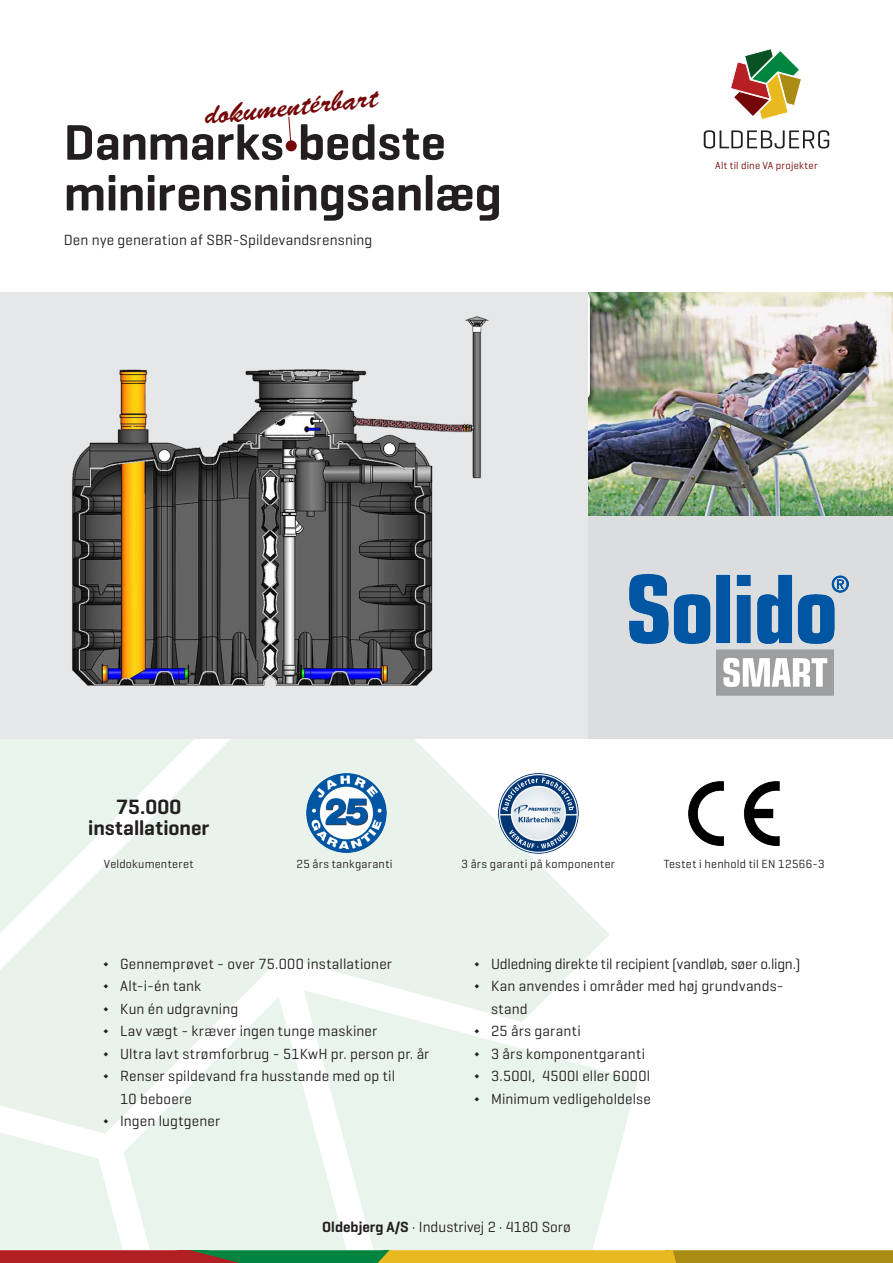
<style>
.page{position:relative;width:893px;height:1263px;background:#fff}
.page>*{position:absolute;margin:0;border:0;box-sizing:border-box;transform-origin:0 0}
.t1{font:600 50.7px "Geogrotesque";letter-spacing:-.005em;color:#231f20}
.t2{font:29.4px "Brush Script";color:#740607}
.t3{font:600 21px/21px "Geogrotesque";color:#231f20;text-align:center}
.t4{font:15px/22.5px "Geogrotesque";letter-spacing:.01em;color:#231f20}
.t5{font:15px "Geogrotesque";letter-spacing:-.015em;color:#231f20}
.t6{font:12px "Geogrotesque";letter-spacing:.02em;color:#231f20}
.t7{font:10.5px "Geogrotesque";letter-spacing:.025em;color:#740607}
.s1{font-weight:600}
</style>
<div class="page">
<svg style="left:0;top:738px;width:628px;height:381px;fill:#e9f3eb"></svg>
<svg style="left:109px;top:972px;width:176px;height:147px;fill:#e9f5ec"></svg>
<svg style="left:0;top:738px;width:221px;height:214px;fill:#e9f5ec"></svg>
<svg style="left:285px;top:972px;width:353px;height:147px;fill:#e9f5ec"></svg>
<div style="left:0;top:292px;width:588px;height:446px;background:#e6e7e9"></div>
<img style="left:72px;top:316px;width:417px;height:370px">
<div style="left:588px;top:515px;width:305px;height:223px;background:#dcdddf"></div>
<svg style="left:730px;top:48px;width:72px;height:72px"></svg>
<svg style="left:704px;top:130px;width:125px;height:19px"></svg>
<svg style="left:0;top:1119px;width:893px;height:144px"></svg>
<img style="left:689px;top:781px;width:90px;height:65px">
<img style="left:307px;top:773px;width:80px;height:80px">
<img style="left:498px;top:773px;width:80px;height:80px">
<img style="left:588px;top:292px;width:305px;height:223px">
<div style="left:588px;top:292px;width:8px;height:113px;background:#000;opacity:.5"></div>
<svg style="left:588px;top:292px;width:2px;height:107px"></svg>
<img style="left:629px;top:574px;width:219px;height:122px">
<div style="left:286px;top:140px;width:11px;height:11px;background:#740607;border-radius:50%"></div>
<svg style="left:288px;top:116px;width:4px;height:26px"></svg>
<p class="t2" style="left:203px;top:98px;width:176px;rotate:-6deg">dokumentérbart</p>
<p class="t1" style="left:64px;top:111px;width:384px">Danmarks bedste</p>
<p class="t1" style="left:64px;top:162px;width:440px">minirensningsanlæg</p>
<p class="t4" style="left:64px;top:228px;width:310px">Den nye generation af SBR-Spildevandsrensning</p>
<p class="t7" style="left:715px;top:159px;width:104px">Alt til dine VA projekter</p>
<p class="t3" style="left:88px;top:796px;width:123px">75.000 installationer</p>
<p class="t6" style="left:104px;top:857px;width:91px">Veldokumenteret</p>
<p class="t6" style="left:296px;top:857px;width:98px">25 års tankgaranti</p>
<p class="t6" style="left:461px;top:857px;width:155px">3 års garanti på komponenter</p>
<p class="t6" style="left:664px;top:857px;width:162px">Testet i henhold til EN 12566-3</p>
<p class="t4" style="left:103px;top:952px;width:290px">◊ Gennemprøvet - over 75.000 installationer</p>
<p class="t4" style="left:103px;top:974px;width:100px">◊ Alt-i-én tank</p>
<p class="t4" style="left:103px;top:997px;width:137px">◊ Kun én udgravning</p>
<p class="t4" style="left:103px;top:1019px;width:276px">◊ Lav vægt - kræver ingen tunge maskiner</p>
<p class="t4" style="left:103px;top:1042px;width:328px">◊ Ultra lavt strømforbrug - 51KwH pr. person pr. år</p>
<p class="t4" style="left:120px;top:1064px;width:277px;text-indent:-17px">◊ Renser spildevand fra husstande med op til<br>10 beboere</p>
<p class="t4" style="left:103px;top:1109px;width:119px">◊ Ingen lugtgener</p>
<p class="t5" style="left:474px;top:954px;width:328px">◊ Udledning direkte til recipient (vandløb, søer o.lign.)</p>
<p class="t4" style="left:491px;top:974px;width:294px;text-indent:-17px">◊ Kan anvendes i områder med høj grundvands&shy;stand</p>
<p class="t4" style="left:474px;top:1019px;width:108px">◊ 25 års garanti</p>
<p class="t4" style="left:474px;top:1042px;width:172px">◊ 3 års komponentgaranti</p>
<p class="t4" style="left:474px;top:1064px;width:178px">◊ 3.500l, 4500l eller 6000l</p>
<p class="t4" style="left:474px;top:1087px;width:178px">◊ Minimum vedligeholdelse</p>
<p class="t4" style="left:322px;top:1215px;width:250px"><span class="s1">Oldebjerg A/S</span> · Industrivej 2 · 4180 Sorø</p>
</div>
